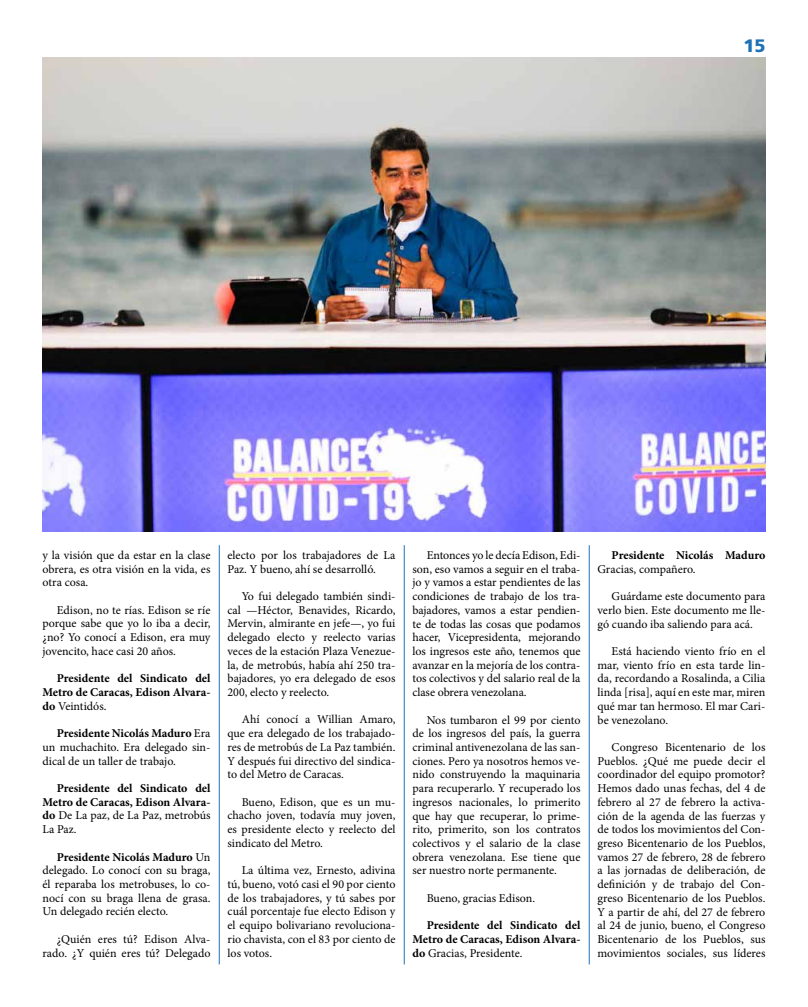
<style>
.page{position:relative;width:808px;height:1007px;background:#fff}
.page>*{position:absolute;margin:0;border:0;box-sizing:border-box;transform-origin:0 0}
.t1{font:900 18px "Frutiger LT Std";color:#1d71b8}
.t2{font:12px/13.7px "Minion Pro";color:#000;text-align:justify}
.t3{font:700 12px/13.7px "Minion Pro";color:#000;text-align:justify}
.s1{font-weight:400}
.s2{font-weight:700}
</style>
<div class="page">
<hr style="left:43px;top:57px;width:722px;height:1px;background:#005297">
<hr style="left:219px;top:545px;width:1px;height:419px;background:#1d71b8">
<hr style="left:404px;top:545px;width:1px;height:419px;background:#1d71b8">
<hr style="left:589px;top:545px;width:1px;height:419px;background:#1d71b8">
<img style="left:43px;top:58px;width:722px;height:473px">
<h1 class="t1" style="left:743px;top:35px;width:24px">15</h1>
<p class="t2" style="left:43px;top:548px;width:169px">y la visión que da estar en la clase obrera, es otra visión en la vida, es otra cosa.</p>
<p class="t2" style="left:43px;top:603px;width:169px;text-indent:14px">Edison, no te rías. Edison se ríe porque sabe que yo lo iba a decir, ¿no? Yo conocí a Edison, era muy jovencito, hace casi 20 años.</p>
<p class="t3" style="left:43px;top:671px;width:169px;text-indent:14px">Presidente del Sindicato del Metro de Caracas, Edison Alvara&shy;do <span class="s1">Veintidós.</span></p>
<p class="t2" style="left:43px;top:726px;width:169px;text-indent:14px"><span class="s2">Presidente Nicolás Maduro</span> Era un muchachito. Era delegado sin&shy;dical de un taller de trabajo.</p>
<p class="t3" style="left:43px;top:781px;width:169px;text-indent:14px">Presidente del Sindicato del Metro de Caracas, Edison Alvara&shy;do <span class="s1">De La paz, de La Paz, metrobús La Paz.</span></p>
<p class="t2" style="left:43px;top:849px;width:169px;text-indent:14px"><span class="s2">Presidente Nicolás Maduro</span> Un delegado. Lo conocí con su braga, él reparaba los metrobuses, lo co&shy;nocí con su braga llena de grasa.<br>Un delegado recién electo.</p>
<p class="t2" style="left:43px;top:932px;width:169px;text-align:right">¿Quién eres tú? Edison Alva&shy;rado. ¿Y quién eres tú? Delegado</p>
<p class="t2" style="left:227px;top:548px;width:169px">electo por los trabajadores de La<br>Paz. Y bueno, ahí se desarrolló.</p>
<p class="t2" style="left:227px;top:589px;width:169px;text-indent:14px">Yo fui delegado también sindi&shy;cal —Héctor, Benavides, Ricardo, Mervin, almirante en jefe—, yo fui delegado electo y reelecto varias veces de la estación Plaza Venezue&shy;la, de metrobús, había ahí 250 tra&shy;bajadores, yo era delegado de esos 200, electo y reelecto.</p>
<p class="t2" style="left:227px;top:712px;width:169px;text-indent:14px">Ahí conocí a Willian Amaro, que era delegado de los trabajado&shy;res de metrobús de La Paz también.<br>Y después fui directivo del sindica&shy;to del Metro de Caracas.</p>
<p class="t2" style="left:227px;top:795px;width:169px;text-indent:14px">Bueno, Edison, que es un mu&shy;chacho joven, todavía muy joven, es presidente electo y reelecto del sindicato del Metro.</p>
<p class="t2" style="left:227px;top:863px;width:169px;text-indent:14px">La última vez, Ernesto, adivina tú, bueno, votó casi el 90 por ciento de los trabajadores, y tú sabes por cuál porcentaje fue electo Edison y el equipo bolivariano revoluciona&shy;rio chavista, con el 83 por ciento de los votos.</p>
<p class="t2" style="left:412px;top:548px;width:169px;text-indent:14px">Entonces yo le decía Edison, Edi&shy;son, eso vamos a seguir en el traba&shy;jo y vamos a estar pendientes de las condiciones de trabajo de los tra&shy;bajadores, vamos a estar pendien&shy;te de todas las cosas que podamos hacer, Vicepresidenta, mejorando los ingresos este año, tenemos que avanzar en la mejoría de los contra&shy;tos colectivos y del salario real de la clase obrera venezolana.</p>
<p class="t2" style="left:412px;top:712px;width:169px;text-indent:14px">Nos tumbaron el 99 por ciento de los ingresos del país, la guerra criminal antivenezolana de las san&shy;ciones. Pero ya nosotros hemos ve&shy;nido construyendo la maquinaria para recuperarlo. Y recuperado los ingresos nacionales, lo primerito que hay que recuperar, lo prime&shy;rito, primerito, son los contratos colectivos y el salario de la clase obrera venezolana. Ese tiene que ser nuestro norte permanente.</p>
<p class="t2" style="left:427px;top:891px;width:110px">Bueno, gracias Edison.</p>
<p class="t3" style="left:412px;top:918px;width:169px;text-indent:14px">Presidente del Sindicato del Metro de Caracas, Edison Alvara&shy;do <span class="s1">Gracias, Presidente.</span></p>
<p class="t3" style="left:612px;top:548px;width:155px">Presidente Nicolás Maduro</p>
<p class="t2" style="left:597px;top:562px;width:100px">Gracias, compañero.</p>
<p class="t2" style="left:597px;top:589px;width:169px;text-indent:14px">Guárdame este documento para verlo bien. Este documento me lle&shy;gó cuando iba saliendo para acá.</p>
<p class="t2" style="left:597px;top:644px;width:169px;text-indent:14px">Está haciendo viento frío en el mar, viento frío en esta tarde lin&shy;da, recordando a Rosalinda, a Cilia linda [risa], aquí en este mar, miren qué mar tan hermoso. El mar Cari&shy;be venezolano.</p>
<p class="t2" style="left:597px;top:740px;width:169px;text-indent:14px">Congreso Bicentenario de los Pueblos. ¿Qué me puede decir el coordinador del equipo promotor?<br>Hemos dado unas fechas, del 4 de febrero al 27 de febrero la activa&shy;ción de la agenda de las fuerzas y de todos los movimientos del Con&shy;greso Bicentenario de los Pueblos, vamos 27 de febrero, 28 de febrero a las jornadas de deliberación, de definición y de trabajo del Con&shy;greso Bicentenario de los Pueblos.<br>Y a partir de ahí, del 27 de febrero al 24 de junio, bueno, el Congreso Bicentenario de los Pueblos, sus movimientos sociales, sus líderes</p>
</div>
